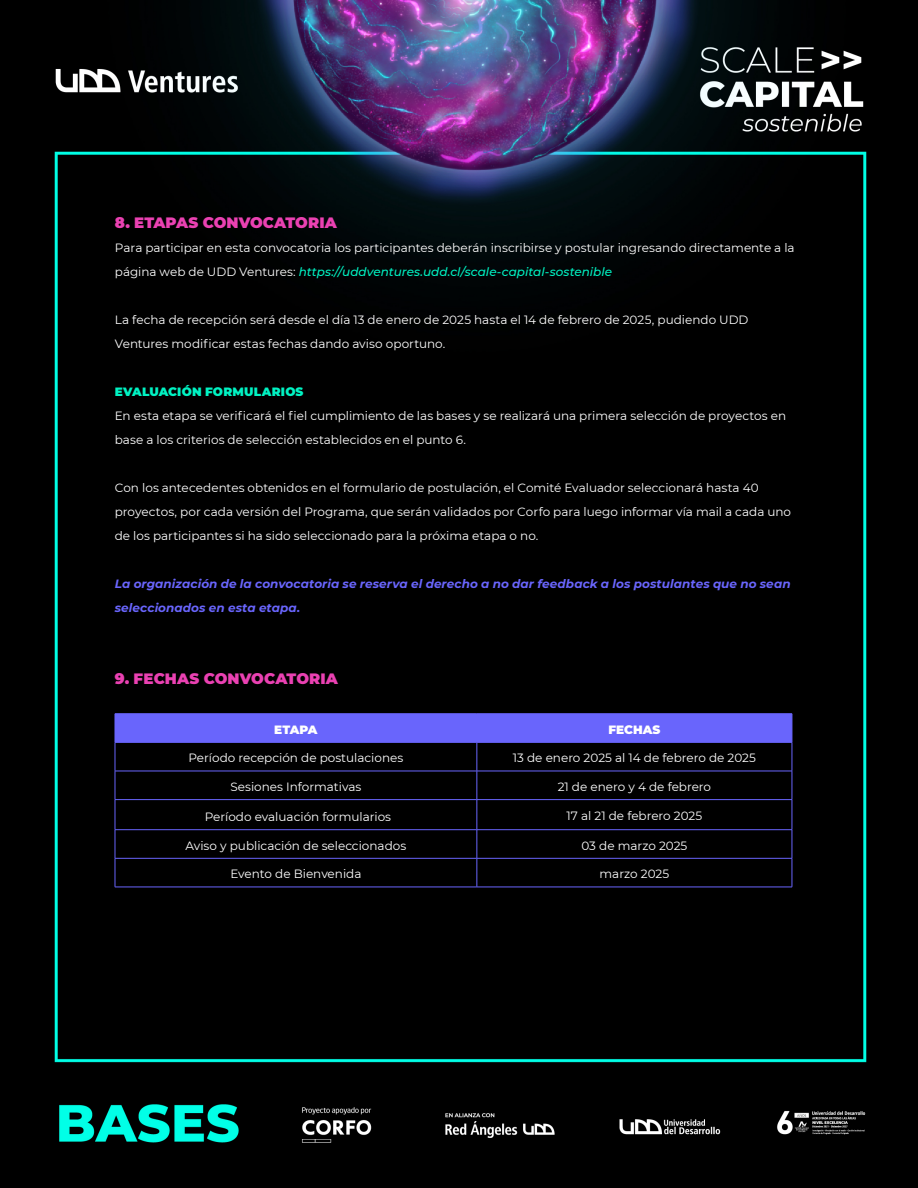
<style>
.page{position:relative;width:918px;height:1188px;background:#fff}
.page>*{position:absolute;margin:0;border:0;box-sizing:border-box;transform-origin:0 0}
.t1{font:900 15px "Montserrat";letter-spacing:.01em;color:#ea41b2}
.t2{font:12px/24px "Montserrat";color:#fff}
.t3{font:italic 700 12px/24px "Montserrat";letter-spacing:.005em;color:#6965fc}
.t4{font:900 12px "Montserrat";letter-spacing:.015em;color:#00f3c3}
.t5{font:900 12px "Montserrat";color:#fff}
.s1{font-weight:500;font-style:italic;color:#00f3c3}
</style>
<div class="page">
<img style="left:0;top:0;width:918px;height:1188px">
<hr style="left:115px;top:713px;width:362px;height:1px;background:#6965fc">
<hr style="left:477px;top:713px;width:315px;height:1px;background:#6965fc">
<svg style="left:115px;top:714px;width:678px;height:85px;background:#252359"></svg>
<hr style="left:115px;top:799px;width:362px;height:1px;background:#6965fc">
<hr style="left:115px;top:800px;width:1px;height:30px;background:#6965fc">
<hr style="left:477px;top:799px;width:315px;height:1px;background:#6965fc">
<hr style="left:477px;top:800px;width:1px;height:30px;background:#6965fc">
<hr style="left:792px;top:800px;width:1px;height:30px;background:#6965fc">
<hr style="left:115px;top:829px;width:362px;height:1px;background:#6965fc">
<hr style="left:477px;top:829px;width:315px;height:1px;background:#6965fc">
<hr style="left:115px;top:858px;width:362px;height:1px;background:#6965fc">
<svg style="left:115px;top:830px;width:1px;height:57px"></svg>
<hr style="left:477px;top:858px;width:315px;height:1px;background:#6965fc">
<svg style="left:477px;top:830px;width:1px;height:57px"></svg>
<svg style="left:792px;top:830px;width:1px;height:57px"></svg>
<hr style="left:115px;top:887px;width:362px;height:1px;background:#6965fc">
<hr style="left:477px;top:887px;width:315px;height:1px;background:#6965fc">
<p class="t1" style="left:115px;top:211px;width:224px">8. ETAPAS CONVOCATORIA</p>
<p class="t2" style="left:115px;top:235px;width:681px">Para participar en esta convocatoria los participantes deberán inscribirse y postular ingresando directamente a la página web de UDD Ventures: <span class="s1">https://uddventures.udd.cl/scale-capital-sostenible</span></p>
<p class="t2" style="left:115px;top:307px;width:635px">La fecha de recepción será desde el día 13 de enero de 2025 hasta el 14 de febrero de 2025, pudiendo UDD<br>Ventures modificar estas fechas dando aviso oportuno.</p>
<p class="t4" style="left:115px;top:382px;width:190px">EVALUACIÓN FORMULARIOS</p>
<p class="t2" style="left:115px;top:403px;width:673px">En esta etapa se verificará el fiel cumplimiento de las bases y se realizará una primera selección de proyectos en base a los criterios de selección establecidos en el punto 6.</p>
<p class="t2" style="left:115px;top:475px;width:678px">Con los antecedentes obtenidos en el formulario de postulación, el Comité Evaluador seleccionará hasta 40 proyectos, por cada versión del Programa, que serán validados por Corfo para luego informar vía mail a cada uno de los participantes si ha sido seleccionado para la próxima etapa o no.</p>
<p class="t3" style="left:115px;top:571px;width:677px">La organización de la convocatoria se reserva el derecho a no dar feedback a los postulantes que no sean seleccionados en esta etapa.</p>
<p class="t1" style="left:115px;top:667px;width:225px">9. FECHAS CONVOCATORIA</p>
<p class="t5" style="left:274px;top:721px;width:45px">ETAPA</p>
<p class="t5" style="left:608px;top:721px;width:53px">FECHAS</p>
<p class="t2" style="left:189px;top:746px;width:216px">Período recepción de postulaciones</p>
<p class="t2" style="left:513px;top:746px;width:244px">13 de enero 2025 al 14 de febrero de 2025</p>
<p class="t2" style="left:231px;top:774px;width:132px">Sesiones Informativas</p>
<p class="t2" style="left:558px;top:774px;width:155px">21 de enero y 4 de febrero</p>
<p class="t2" style="left:205px;top:805px;width:188px">Período evaluación formularios</p>
<p class="t2" style="left:567px;top:804px;width:137px">17 al 21 de febrero 2025</p>
<p class="t2" style="left:186px;top:833px;width:222px">Aviso y publicación de seleccionados</p>
<p class="t2" style="left:581px;top:833px;width:107px">03 de marzo 2025</p>
<p class="t2" style="left:230px;top:862px;width:133px">Evento de Bienvenida</p>
<p class="t2" style="left:600px;top:862px;width:71px">marzo 2025</p>
</div>
